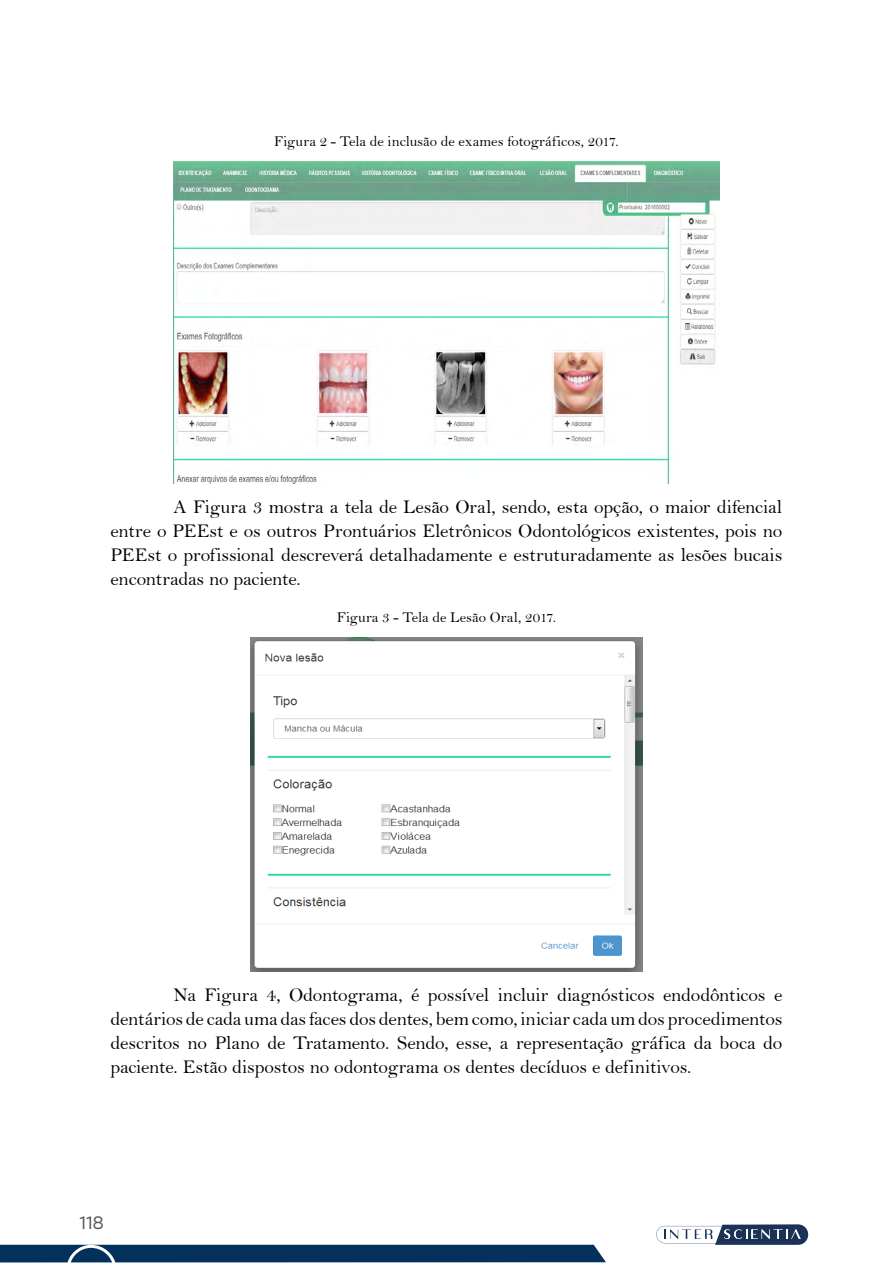
<style>
.page{position:relative;width:893px;height:1263px;background:#fff}
.page>*{position:absolute;margin:0;border:0;box-sizing:border-box;transform-origin:0 0}
.t1{font:19.5px/24px "Bell";letter-spacing:-.01em;color:#000;text-align:justify}
.t2{font:18px "Stolzl";color:#575756}
.t3{font:15px "Bell";letter-spacing:-.005em;color:#010202}
</style>
<div class="page">
<svg style="left:0;top:1244px;width:606px;height:19px;background:#1c446a"></svg>
<svg style="left:656px;top:1224px;width:152px;height:21px"></svg>
<img style="left:174px;top:162px;width:545px;height:321px">
<img style="left:250px;top:637px;width:393px;height:334px">
<p class="t3" style="left:274px;top:132px;width:346px">Figura 2 - Tela de inclusão de exames fotográficos, 2017.</p>
<p class="t1" style="left:111px;top:494px;width:673px;text-indent:63px">A Figura 3 mostra a tela de Lesão Oral, sendo, esta opção, o maior difencial entre o PEEst e os outros Prontuários Eletrônicos Odontológicos existentes, pois no PEEst o profissional descreverá detalhadamente e estruturadamente as lesões bucais encontradas no paciente.</p>
<p class="t3" style="left:337px;top:608px;width:221px">Figura 3 - Tela de Lesão Oral, 2017.</p>
<p class="t1" style="left:111px;top:982px;width:673px;text-indent:63px">Na Figura 4, Odontograma, é possível incluir diagnósticos endodônticos e dentários de cada uma das faces dos dentes, bem como, iniciar cada um dos procedimentos descritos no Plano de Tratamento. Sendo, esse, a representação gráfica da boca do paciente. Estão dispostos no odontograma os dentes decíduos e definitivos.</p>
<p class="t2" style="left:80px;top:1210px;width:26px">118</p>
</div>
